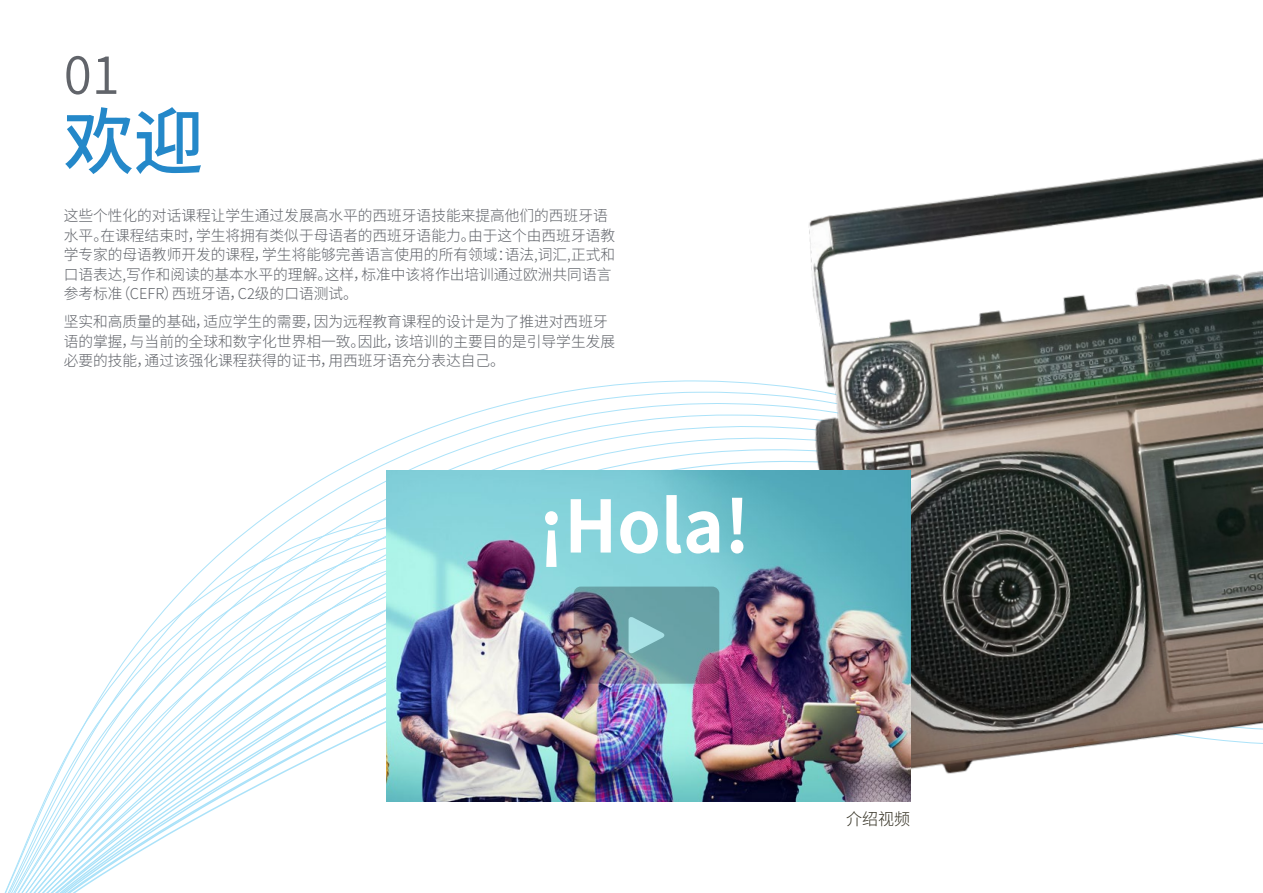
<style>
.page{position:relative;width:1263px;height:893px;background:#fff}
.page>*{position:absolute;margin:0;border:0;box-sizing:border-box;transform-origin:0 0}
.t1{font:700 72px "Source Han Sans CN";color:#fff}
.t2{font:500 72px "Source Han Sans CN";color:#2488c9}
.t3{font:52.5px "Source Han Sans CN";color:#61646a}
.t4{font:300 16.5px "Source Han Sans CN";color:#312e20}
.t5{font:300 15px/19.5px "Source Han Sans CN";color:#61646a}
</style>
<div class="page">
<svg style="left:4px;top:382px;width:638px;height:511px"></svg>
<img style="left:642px;top:158px;width:621px;height:644px">
<img style="left:387px;top:470px;width:523px;height:332px">
<img style="left:574px;top:587px;width:145px;height:97px">
<h2 class="t3" style="left:64px;top:45px;width:57px">01</h2>
<h1 class="t2" style="left:64px;top:101px;width:141px">欢迎</h1>
<p class="t5" style="left:64px;top:206px;width:553px">这些个性化的对话课程让学生通过发展高水平的西班牙语技能来提高他们的西班牙语水平。在课程结束时，学生将拥有类似于母语者的西班牙语能力。由于这个由西班牙语教学专家的母语教师开发的课程，学生将能够完善语言使用的所有领域：语法,词汇,正式和口语表达,写作和阅读的基本水平的理解。这样，标准中该将作出培训通过欧洲共同语言参考标准（CEFR）西班牙语，C2级的口语测试。</p>
<p class="t5" style="left:64px;top:312px;width:553px">坚实和高质量的基础，适应学生的需要，因为远程教育课程的设计是为了推进对西班牙语的掌握，与当前的全球和数字化世界相一致。因此，该培训的主要目的是引导学生发展必要的技能，通过该强化课程获得的证书，用西班牙语充分表达自己。</p>
<h1 class="t1" style="left:538px;top:486px;width:213px">¡Hola!</h1>
<p class="t4" style="left:846px;top:809px;width:66px">介绍视频</p>
</div>
